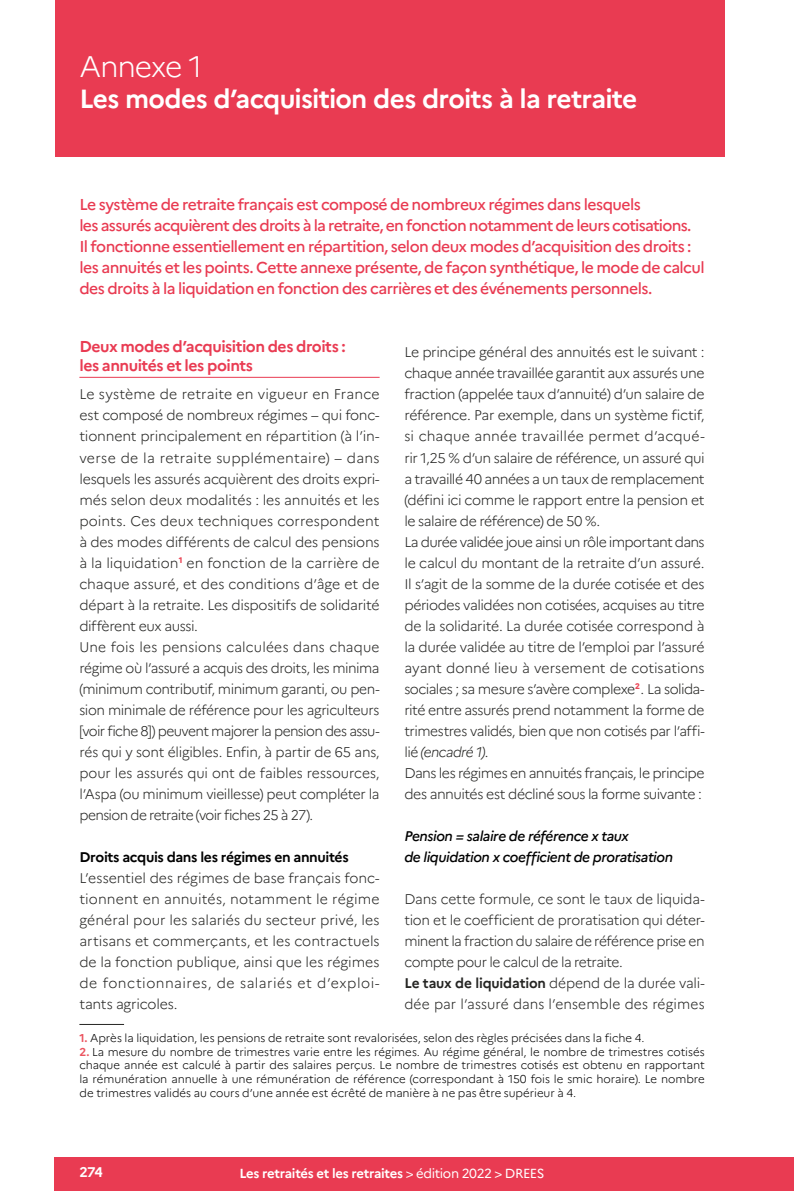
<style>
.page{position:relative;width:794px;height:1191px;background:#fff}
.page>*{position:absolute;margin:0;border:0;box-sizing:border-box;transform-origin:0 0}
.t1{font:300 29.75px "Marianne";letter-spacing:-.04em;color:#fff}
.t2{font:700 26.25px "Marianne";letter-spacing:-.03em;color:#fff}
.t3{font:500 15.75px/21px "Marianne";letter-spacing:-.04em;color:#e93b52}
.t4{font:700 15.75px/19.2px "Marianne";letter-spacing:-.03em;color:#e93b52}
.t5{font:300 14px/21px "Marianne";letter-spacing:-.025em;color:#252523}
.t6{font:italic 500 14px/21px "Marianne";letter-spacing:-.03em;color:#000}
.t7{font:700 14px "Marianne";letter-spacing:-.025em;color:#000}
.t8{font:700 14px "Marianne";color:#fff}
.t9{font:700 13.12px "Marianne";letter-spacing:-.025em;color:#fff}
.t10{font:300 11.38px/13.7px "Marianne";letter-spacing:-.005em;color:#000;text-align:justify}
.s1{font-style:italic}
.s2{font-weight:700}
.s3{font-weight:700;color:#eb545f}
.s4{font-weight:400}
</style>
<div class="page">
<div style="left:55px;top:1157px;width:739px;height:34px;background:#e93b52"></div>
<div style="left:55px;top:0;width:669px;height:156px;background:#e93b52"></div>
<hr style="left:79px;top:377px;width:300px;height:1px;background:#e93b52">
<hr style="left:79px;top:1024px;width:45px;height:1px;background:#252523">
<h1 class="t1" style="left:79px;top:48px;width:125px">Annexe 1</h1>
<h2 class="t2" style="left:79px;top:83px;width:559px">Les modes d’acquisition des droits à la retraite</h2>
<p class="t3" style="left:79px;top:194px;width:627px">Le système de retraite français est composé de nombreux régimes dans lesquels<br>les assurés acquièrent des droits à la retraite, en fonction notamment de leurs cotisations.<br>Il fonctionne essentiellement en répartition, selon deux modes d’acquisition des droits : les annuités et les points. Cette annexe présente, de façon synthétique, le mode de calcul des droits à la liquidation en fonction des carrières et des événements personnels.</p>
<p class="t4" style="left:79px;top:337px;width:268px">Deux modes d’acquisition des droits : les annuités et les points</p>
<p class="t5" style="left:79px;top:384px;width:302px">Le système de retraite en vigueur en France est composé de nombreux régimes – qui fonc&shy;tionnent principalement en répartition (à l’in&shy;verse de la retraite supplémentaire) – dans lesquels les assurés acquièrent des droits expri&shy;més selon deux modalités : les annuités et les points. Ces deux techniques correspondent à des modes différents de calcul des pensions à la liquidation<sup>1</sup> en fonction de la carrière de chaque assuré, et des conditions d’âge et de départ à la retraite. Les dispositifs de solidarité diffèrent eux aussi.<br>Une fois les pensions calculées dans chaque régime où l’assuré a acquis des droits, les minima (minimum contributif, minimum garanti, ou pen&shy;sion minimale de référence pour les agriculteurs [voir fiche 8]) peuvent majorer la pension des assu&shy;rés qui y sont éligibles. Enfin, à partir de 65 ans, pour les assurés qui ont de faibles ressources, l’Aspa (ou minimum vieillesse) peut compléter la pension de retraite (voir fiches 25 à 27).</p>
<p class="t7" style="left:79px;top:848px;width:271px">Droits acquis dans les régimes en annuités</p>
<p class="t5" style="left:79px;top:867px;width:302px;text-align:justify">L’essentiel des régimes de base français fonc&shy;tionnent en annuités, notamment le régime général pour les salariés du secteur privé, les artisans et commerçants, et les contractuels de la fonction publique, ainsi que les régimes de fonctionnaires, de salariés et d’exploi&shy;tants agricoles.</p>
<p class="t5" style="left:404px;top:342px;width:302px">Le principe général des annuités est le suivant : chaque année travaillée garantit aux assurés une fraction (appelée taux d’annuité) d’un salaire de référence. Par exemple, dans un système fictif, si chaque année travaillée permet d’acqué&shy;rir 1,25 % d’un salaire de référence, un assuré qui a travaillé 40 années a un taux de remplacement (défini ici comme le rapport entre la pension et le salaire de référence) de 50 %.<br>La durée validée joue ainsi un rôle important dans le calcul du montant de la retraite d’un assuré.<br>Il s’agit de la somme de la durée cotisée et des périodes validées non cotisées, acquises au titre de la solidarité. La durée cotisée correspond à la durée validée au titre de l’emploi par l’assuré ayant donné lieu à versement de cotisations sociales ; sa mesure s’avère complexe<sup>2</sup>. La solida&shy;rité entre assurés prend notamment la forme de trimestres validés, bien que non cotisés par l’affi&shy;lié <span class="s1">(encadré 1)</span>.<br>Dans les régimes en annuités français, le principe des annuités est décliné sous la forme suivante :</p>
<p class="t6" style="left:404px;top:825px;width:270px">Pension = salaire de référence x taux<br>de liquidation x coefficient de proratisation</p>
<p class="t5" style="left:404px;top:888px;width:302px">Dans cette formule, ce sont le taux de liquida&shy;tion et le coefficient de proratisation qui déter&shy;minent la fraction du salaire de référence prise en compte pour le calcul de la retraite.<br><span class="s2">Le taux de liquidation</span> dépend de la durée vali&shy;dée par l’assuré dans l’ensemble des régimes</p>
<p class="t10" style="left:79px;top:1031px;width:567px"><span class="s3">1.</span> Après la liquidation, les pensions de retraite sont revalorisées, selon des règles précisées dans la fiche 4.</p>
<p class="t10" style="left:79px;top:1044px;width:627px"><span class="s3">2.</span> La mesure du nombre de trimestres varie entre les régimes. Au régime général, le nombre de trimestres cotisés chaque année est calculé à partir des salaires perçus. Le nombre de trimestres cotisés est obtenu en rapportant la rémunération annuelle à une rémunération de référence (correspondant à 150 fois le smic horaire). Le nombre de trimestres validés au cours d’une année est écrêté de manière à ne pas être supérieur à 4.</p>
<p class="t8" style="left:79px;top:1163px;width:25px">274</p>
<p class="t9" style="left:239px;top:1165px;width:307px">Les retraités et les retraites <span class="s4">&gt; édition 2022 &gt; DREES</span></p>
</div>
